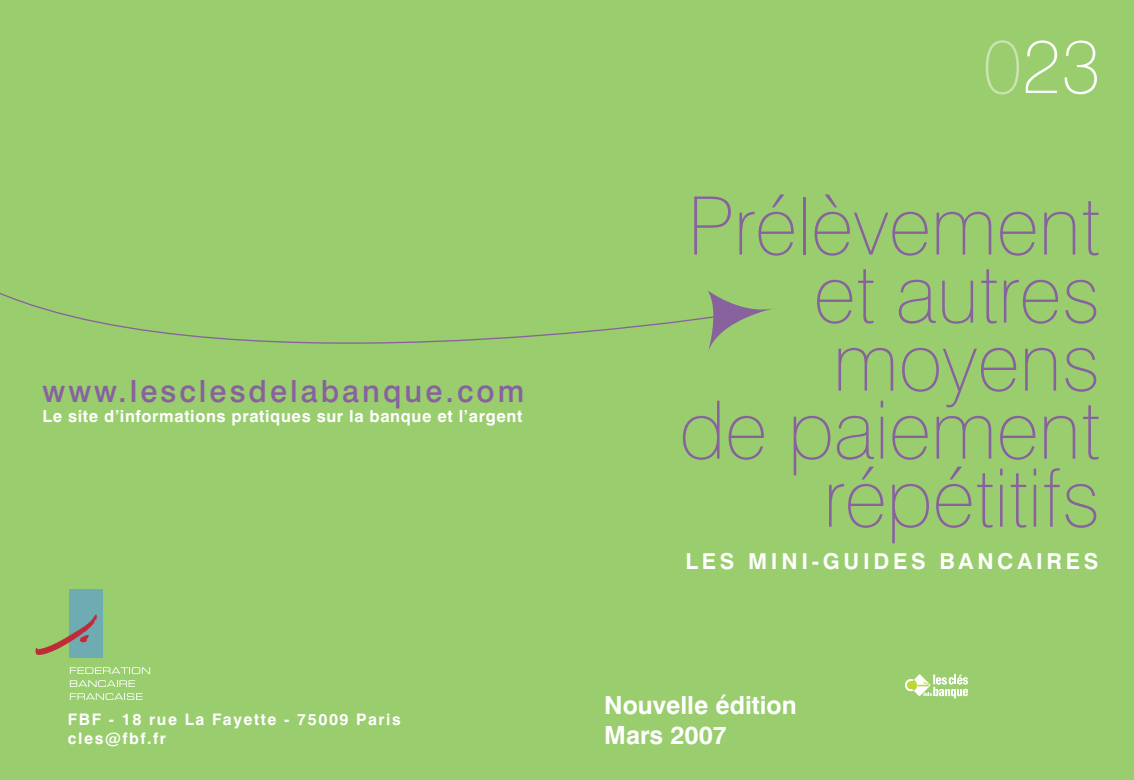
<style>
.page{position:relative;width:1134px;height:780px;background:#99cd6e}
.page>*{position:absolute;margin:0;border:0;box-sizing:border-box;transform-origin:0 0}
.t1{font:100 80.75px "Swiss 721 BT";color:#88619f}
.t2{font:100 75.25px "Swiss 721 BT";color:#fff}
.t3{font:500 30.5px "Swiss 721 BT";letter-spacing:.1em;color:#88619f}
.t4{font:700 25px "Swiss 721 BT";color:#fff}
.t5{font:700 22px "Swiss 721 BT";letter-spacing:.17em;color:#fff}
.t6{font:700 16.5px "Swiss 721 BT";letter-spacing:.035em;color:#fff}
.t7{font:700 16px "Swiss 721 BT";letter-spacing:.1em;color:#fff}
.s1{color:#cbe3b3}
</style>
<div class="page">
<svg style="left:720px;top:298px;width:52px;height:36px"></svg>
<svg style="left:0;top:291px;width:720px;height:60px"></svg>
<svg style="left:905px;top:674px;width:63px;height:24px"></svg>
<div style="left:70px;top:589px;width:33px;height:69px;background:#6fabb2"></div>
<svg style="left:70px;top:667px;width:80px;height:7px"></svg>
<svg style="left:70px;top:680px;width:65px;height:7px"></svg>
<svg style="left:70px;top:693px;width:73px;height:7px"></svg>
<svg style="left:35px;top:614px;width:62px;height:41px"></svg>
<p class="t3" style="left:43px;top:373px;width:483px">www.lesclesdelabanque.com</p>
<p class="t6" style="left:43px;top:406px;width:481px">Le site d’informations pratiques sur la banque et l’argent</p>
<p class="t7" style="left:68px;top:709px;width:334px">FBF - 18 rue La Fayette - 75009 Paris</p>
<p class="t7" style="left:68px;top:728px;width:100px">cles@fbf.fr</p>
<p class="t2" style="left:983px;top:20px;width:119px"><span class="s1">0</span>23</p>
<p class="t1" style="left:688px;top:177px;width:414px">Prélèvement</p>
<p class="t1" style="left:814px;top:245px;width:288px">et autres</p>
<p class="t1" style="left:833px;top:313px;width:269px">moyens</p>
<p class="t1" style="left:679px;top:381px;width:422px">de paiement</p>
<p class="t1" style="left:823px;top:449px;width:278px">répétitifs</p>
<p class="t5" style="left:685px;top:548px;width:415px">Les Mini-Guides Bancaires</p>
<p class="t4" style="left:604px;top:689px;width:194px">Nouvelle édition</p>
<p class="t4" style="left:604px;top:719px;width:124px">Mars 2007</p>
</div>
